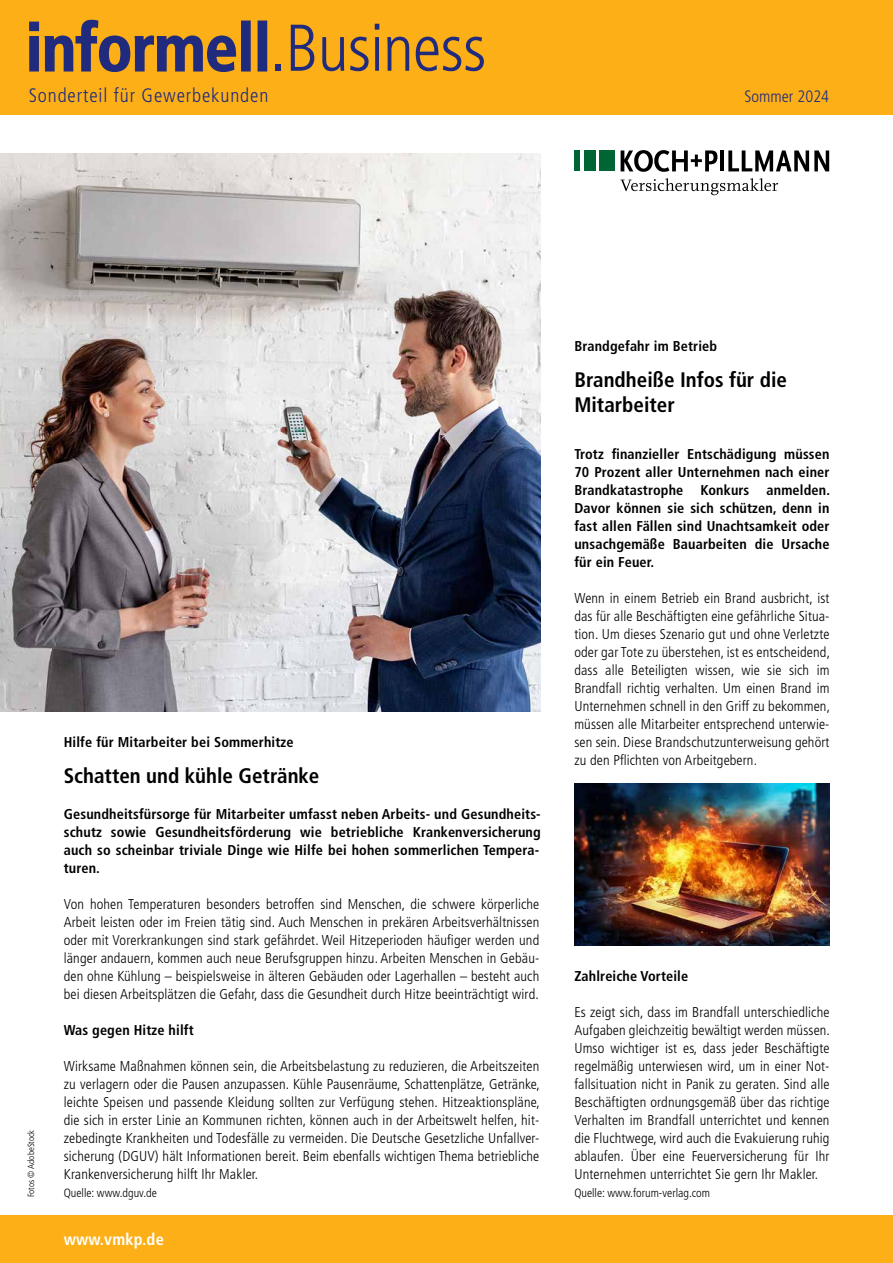
<style>
.page{position:relative;width:893px;height:1263px;background:#fff}
.page>*{position:absolute;margin:0;border:0;box-sizing:border-box;transform-origin:0 0}
.t1{font:700 condensed 66px "Frutiger LT Std";letter-spacing:-.01em;color:#212b7e}
.t2{font:700 condensed 21px/25.2px "Frutiger LT Std";color:#000}
.t3{font:300 condensed 19.5px "Frutiger LT Std";letter-spacing:.045em;color:#212b7e}
.t4{font:700 condensed 16.5px "Frutiger LT Std";letter-spacing:.01em;color:#fff}
.t5{font:300 condensed 16.5px "Frutiger LT Std";color:#212b7e}
.t6{font:300 condensed 14.25px/18px "Frutiger LT Std";letter-spacing:.01em;color:#000;text-align:justify}
.t7{font:700 condensed 14.25px/18px "Frutiger LT Std";letter-spacing:.01em;color:#000;text-align:justify}
.t8{font:300 condensed 12px "Frutiger LT Std";color:#000}
.t9{font:300 condensed 9px "Frutiger LT Std";color:#000}
.s1{font-weight:300}
</style>
<div class="page">
<div style="left:0;top:0;width:893px;height:115px;background:#fcaf17"></div>
<svg style="left:29px;top:19px;width:208px;height:53px"></svg>
<div style="left:241px;top:21px;width:10px;height:51px;border:2px solid #212b7e"></div>
<div style="left:258px;top:21px;width:9px;height:51px;border:2px solid #212b7e"></div>
<img style="left:0;top:153px;width:541px;height:558px">
<img style="left:574px;top:784px;width:255px;height:161px">
<div style="left:0;top:1215px;width:893px;height:48px;background:#fcaf17"></div>
<div style="left:599px;top:151px;width:16px;height:20px;background:#006535"></div>
<div style="left:584px;top:150px;width:11px;height:21px;background:#006535"></div>
<div style="left:575px;top:151px;width:5px;height:20px;background:#006535"></div>
<hr style="left:720px;top:150px;width:4px;height:21px;background:#000">
<svg style="left:728px;top:150px;width:101px;height:21px"></svg>
<svg style="left:620px;top:178px;width:158px;height:17px"></svg>
<svg style="left:621px;top:150px;width:96px;height:22px"></svg>
<h1 class="t1" style="left:26px;top:9px;width:462px">informell<span class="s1">.Business</span></h1>
<h3 class="t3" style="left:29px;top:84px;width:241px">Sonderteil für Gewerbekunden</h3>
<p class="t5" style="left:745px;top:87px;width:86px">Sommer 2024</p>
<p class="t9" style="left:26px;top:1197px;width:69px;rotate:-90deg">Fotos © AdobeStock</p>
<p class="t7" style="left:64px;top:733px;width:231px">Hilfe für Mitarbeiter bei Sommerhitze</p>
<h2 class="t2" style="left:64px;top:763px;width:257px">Schatten und kühle Getränke</h2>
<p class="t7" style="left:64px;top:805px;width:479px">Gesundheitsfürsorge für Mitarbeiter umfasst neben Arbeits- und Gesundheits&shy;schutz sowie Gesundheitsförderung wie betriebliche Krankenversicherung auch so scheinbar triviale Dinge wie Hilfe bei hohen sommerlichen Tempera&shy;turen.</p>
<p class="t6" style="left:64px;top:895px;width:477px">Von hohen Temperaturen besonders betroffen sind Menschen, die schwere körperliche Arbeit leisten oder im Freien tätig sind. Auch Menschen in prekären Arbeitsverhältnissen oder mit Vorerkrankungen sind stark gefährdet. Weil Hitzeperioden häufiger werden und länger andauern, kommen auch neue Berufsgruppen hinzu. Arbeiten Menschen in Gebäu&shy;den ohne Kühlung – beispielsweise in älteren Gebäuden oder Lagerhallen – besteht auch bei diesen Arbeitsplätzen die Gefahr, dass die Gesundheit durch Hitze beeinträchtigt wird.</p>
<p class="t7" style="left:64px;top:1021px;width:131px">Was gegen Hitze hilft</p>
<p class="t6" style="left:64px;top:1057px;width:478px">Wirksame Maßnahmen können sein, die Arbeitsbelastung zu reduzieren, die Arbeitszeiten zu verlagern oder die Pausen anzupassen. Kühle Pausenräume, Schattenplätze, Getränke, leichte Speisen und passende Kleidung sollten zur Verfügung stehen. Hitzeaktionspläne, die sich in erster Linie an Kommunen richten, können auch in der Arbeitswelt helfen, hit&shy;zebedingte Krankheiten und Todesfälle zu vermeiden. Die Deutsche Gesetzliche Unfallver&shy;sicherung (DGUV) hält Informationen bereit. Beim ebenfalls wichtigen Thema betriebliche Krankenversicherung hilft Ihr Makler.</p>
<p class="t8" style="left:64px;top:1186px;width:95px">Quelle: www.dguv.de</p>
<p class="t4" style="left:64px;top:1230px;width:102px">www.vmkp.de</p>
<p class="t4" style="left:104px;top:1230px;width:50px">URL.de</p>
<p class="t7" style="left:574px;top:337px;width:144px">Brandgefahr im Betrieb</p>
<h2 class="t2" style="left:574px;top:367px;width:214px">Brandheiße Infos für die<br>Mitarbeiter</h2>
<p class="t7" style="left:574px;top:445px;width:257px">Trotz finanzieller Entschädigung müssen 70 Prozent aller Unternehmen nach einer Brandkatastrophe Konkurs anmelden.<br>Davor können sie sich schützen, denn in fast allen Fällen sind Unachtsamkeit oder unsachgemäße Bauarbeiten die Ursache für ein Feuer.</p>
<p class="t6" style="left:574px;top:589px;width:257px">Wenn in einem Betrieb ein Brand ausbricht, ist das für alle Beschäftigten eine gefährliche Situa&shy;tion. Um dieses Szenario gut und ohne Verletzte oder gar Tote zu überstehen, ist es entscheidend, dass alle Beteiligten wissen, wie sie sich im Brandfall richtig verhalten. Um einen Brand im Unternehmen schnell in den Griff zu bekommen, müssen alle Mitarbeiter entsprechend unterwie&shy;sen sein. Diese Brandschutzunterweisung gehört zu den Pflichten von Arbeitgebern.</p>
<p class="t7" style="left:574px;top:967px;width:115px">Zahlreiche Vorteile</p>
<p class="t6" style="left:574px;top:1003px;width:257px">Es zeigt sich, dass im Brandfall unterschiedliche Aufgaben gleichzeitig bewältigt werden müssen.<br>Umso wichtiger ist es, dass jeder Beschäftigte regelmäßig unterwiesen wird, um in einer Not&shy;fallsituation nicht in Panik zu geraten. Sind alle Beschäftigten ordnungsgemäß über das richtige Verhalten im Brandfall unterrichtet und kennen die Fluchtwege, wird auch die Evakuierung ruhig ablaufen. Über eine Feuerversicherung für Ihr Unternehmen unterrichtet Sie gern Ihr Makler.</p>
<p class="t8" style="left:574px;top:1186px;width:137px">Quelle: www.forum-verlag.com</p>
</div>
